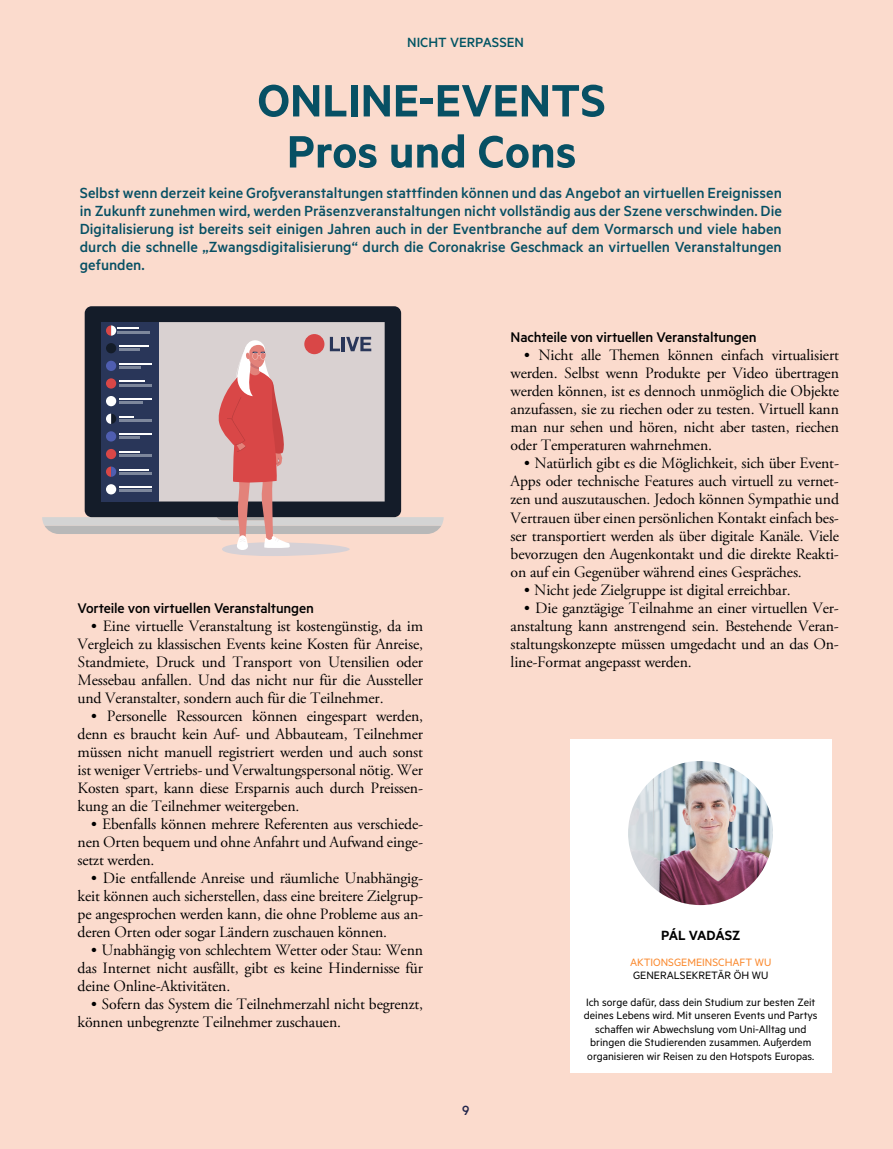
<style>
.page{position:relative;width:893px;height:1149px;background:#fff}
.page>*{position:absolute;margin:0;border:0;box-sizing:border-box;transform-origin:0 0}
.t1{font:600 51px/51px "Metric";color:#075064;text-align:center}
.t2{font:500 16.5px/18px "Metric";color:#075064;text-align:justify}
.t3{font:15.75px/18px "Adobe Garamond Pro";letter-spacing:-.01em;color:#000;text-align:justify}
.t4{font:500 15.75px "Metric";letter-spacing:-.01em;color:#000}
.t5{font:500 15px "Metric";color:#005463}
.t6{font:600 15px "Metric";letter-spacing:-.015em;color:#000}
.t7{font:500 15px "Metric";color:#20254b}
.t8{font:12px/13.5px "Metric";color:#000;text-align:center}
.t9{font:12px "Metric";color:#fa872b}
</style>
<div class="page">
<div style="left:0;top:0;width:893px;height:1148px;background:#fbdbcd"></div>
<div style="left:570px;top:738px;width:262px;height:334px;background:#fff"></div>
<img style="left:628px;top:760px;width:145px;height:144px;border-radius:72px">
<svg style="left:85px;top:306px;width:316px;height:211px;background:#2d333f"></svg>
<svg style="left:42px;top:325px;width:402px;height:231px"></svg>
<p class="t5" style="left:407px;top:33px;width:118px">NICHT VERPASSEN</p>
<h1 class="t1" style="left:257px;top:74px;width:350px">ONLINE-EVENTS<br>Pros und Cons</h1>
<p class="t2" style="left:80px;top:183px;width:703px">Selbst wenn derzeit keine Großveranstaltungen stattfinden können und das Angebot an virtuellen Ereignissen in Zukunft zunehmen wird, werden Präsenzveranstaltungen nicht vollständig aus der Szene verschwinden. Die Digitalisierung ist bereits seit einigen Jahren auch in der Eventbranche auf dem Vormarsch und viele haben durch die schnelle „Zwangsdigitalisierung“ durch die Coronakrise Geschmack an virtuellen Veranstaltungen gefunden.</p>
<p class="t4" style="left:78px;top:598px;width:238px">Vorteile von virtuellen Veranstaltungen</p>
<p class="t3" style="left:78px;top:617px;width:347px;text-indent:13px">• Eine virtuelle Veranstaltung ist kostengünstig, da im Vergleich zu klassischen Events keine Kosten für Anreise, Standmiete, Druck und Transport von Utensilien oder Messebau anfallen. Und das nicht nur für die Aussteller und Veranstalter, sondern auch für die Teilnehmer.</p>
<p class="t3" style="left:78px;top:707px;width:347px;text-indent:13px">• Personelle Ressourcen können eingespart werden, denn es braucht kein Auf- und Abbauteam, Teilnehmer müssen nicht manuell registriert werden und auch sonst ist weniger Vertriebs- und Verwaltungspersonal nötig. Wer Kosten spart, kann diese Ersparnis auch durch Preissen&shy;kung an die Teilnehmer weitergeben.</p>
<p class="t3" style="left:78px;top:815px;width:347px;text-indent:13px">• Ebenfalls können mehrere Referenten aus verschiede&shy;nen Orten bequem und ohne Anfahrt und Aufwand einge&shy;setzt werden.</p>
<p class="t3" style="left:78px;top:869px;width:347px;text-indent:13px">• Die entfallende Anreise und räumliche Unabhängig&shy;keit können auch sicherstellen, dass eine breitere Zielgrup&shy;pe angesprochen werden kann, die ohne Probleme aus an&shy;deren Orten oder sogar Ländern zuschauen können.</p>
<p class="t3" style="left:78px;top:941px;width:347px;text-indent:13px">• Unabhängig von schlechtem Wetter oder Stau: Wenn das Internet nicht ausfällt, gibt es keine Hindernisse für deine Online-Aktivitäten.</p>
<p class="t3" style="left:78px;top:995px;width:347px;text-indent:13px">• Sofern das System die Teilnehmerzahl nicht begrenzt, können unbegrenzte Teilnehmer zuschauen.</p>
<p class="t7" style="left:462px;top:1100px;width:9px">9</p>
<p class="t4" style="left:511px;top:328px;width:247px">Nachteile von virtuellen Veranstaltungen</p>
<p class="t3" style="left:511px;top:347px;width:330px;text-indent:13px">• Nicht alle Themen können einfach virtualisiert werden. Selbst wenn Produkte per Video übertragen werden können, ist es dennoch unmöglich die Objekte anzufassen, sie zu riechen oder zu testen. Virtuell kann man nur sehen und hören, nicht aber tasten, riechen oder Temperaturen wahrnehmen.</p>
<p class="t3" style="left:511px;top:455px;width:330px;text-indent:13px">• Natürlich gibt es die Möglichkeit, sich über Event-Apps oder technische Features auch virtuell zu vernet&shy;zen und auszutauschen. Jedoch können Sympathie und Vertrauen über einen persönlichen Kontakt einfach bes&shy;ser transportiert werden als über digitale Kanäle. Viele bevorzugen den Augenkontakt und die direkte Reakti&shy;on auf ein Gegenüber während eines Gespräches.</p>
<p class="t3" style="left:523px;top:581px;width:269px">• Nicht jede Zielgruppe ist digital erreichbar.</p>
<p class="t3" style="left:511px;top:599px;width:330px;text-indent:13px">• Die ganztägige Teilnahme an einer virtuellen Ver&shy;anstaltung kann anstrengend sein. Bestehende Veran&shy;staltungskonzepte müssen umgedacht und an das On&shy;line-Format angepasst werden.</p>
<p class="t6" style="left:661px;top:926px;width:80px">PÁL VADÁSZ</p>
<p class="t9" style="left:630px;top:954px;width:143px">AKTIONSGEMEINSCHAFT WU</p>
<p class="t8" style="left:633px;top:967px;width:137px">GENERALSEKRETÄR ÖH WU</p>
<p class="t8" style="left:584px;top:994px;width:235px">Ich sorge dafür, dass dein Studium zur besten Zeit deines Lebens wird. Mit unseren Events und Partys schaffen wir Abwechslung vom Uni-Alltag und bringen die Studierenden zusammen. Außerdem organisieren wir Reisen zu den Hotspots Europas.</p>
</div>
